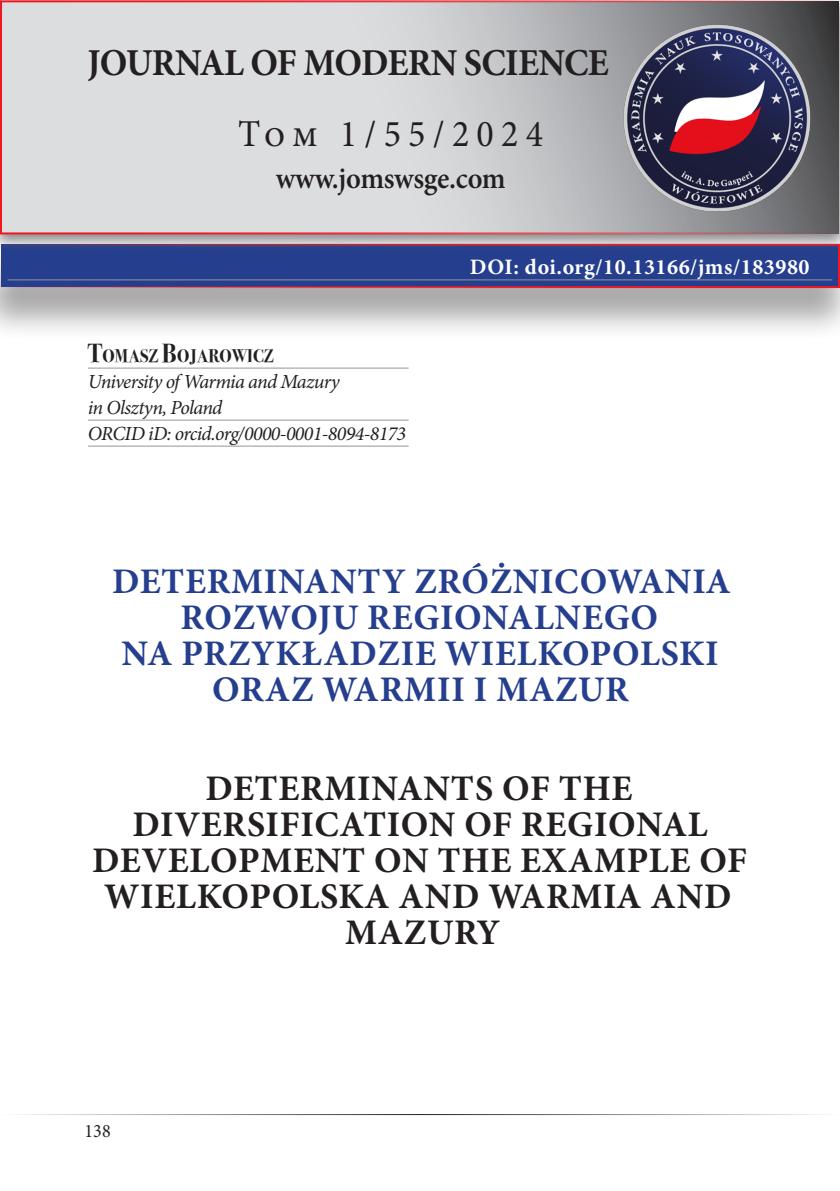
<style>
.page{position:relative;width:840px;height:1191px;background:#fff}
.page>*{position:absolute;margin:0;border:0;box-sizing:border-box;transform-origin:0 0}
.JoMS_-_Baner{font:700 38px "Minion Pro";letter-spacing:-.02em;color:#231f20;scale:.95 1}
.JoMS_-_Baner-2{font:38px "Minion Pro";letter-spacing:.2em;color:#231f20;scale:.95 1}
.Tytuł_-ARTICLE_-_DRUGI{font:700 36px/36px "Minion Pro";letter-spacing:.02em;color:#231f20;text-align:center}
.Tytuł_-ARTICLE_-_PIERWSZY{font:700 36px/36px "Minion Pro";letter-spacing:.02em;color:#253f8e;text-align:center}
.JoMS_-_Baner-3{font:600 30px "Minion Pro";letter-spacing:-.01em;color:#231f20;scale:.95 1}
.Ramka_-_DOI{font:700 22px "Minion Pro";letter-spacing:.025em;color:#fff}
.Ramka_autorska_-_ORCID{font:italic 20px/26px "Minion Pro";letter-spacing:-.035em;color:#231f20}
.t1{font:19px "Minion Pro";color:#231f20;scale:.95 1}
.Ramka_autorska_-_autor{font:700 18.2px "Bodoni Svty Two ITCTT";color:#231f20;scale:.95 1}
.s1{font-size:26px}
</style>
<div class="page">
<hr style="left:0;top:1114px;width:839px;height:1px;background:#231f20">
<div style="left:0;top:247px;width:839px;height:94px;background:#231f20;opacity:.39"></div>
<div style="left:1px;top:245px;width:837px;height:42px;background:#253f8e"></div>
<hr style="left:8px;top:279px;width:823px;height:1px;background:#939598">
<div style="left:0;top:244px;width:839px;height:44px;border:2px solid #ee1821"></div>
<div style="left:0;top:0;width:839px;height:252px;background:#636366;opacity:.75"></div>
<svg style="left:3px;top:3px;width:833px;height:228px;background:#cacbce"></svg>
<div style="left:0;top:0;width:839px;height:234px;border:2px solid #ee1821"></div>
<img style="left:620px;top:22px;width:193px;height:193px">
<hr style="left:88px;top:368px;width:320px;height:1px;background:#939598">
<hr style="left:88px;top:420px;width:320px;height:1px;background:#939598">
<hr style="left:88px;top:446px;width:320px;height:1px;background:#939598">
<p class="JoMS_-_Baner" style="left:88px;top:36px;width:549px">JOURNAL OF MODERN SCIENCE</p>
<p class="JoMS_-_Baner-2" style="left:238px;top:108px;width:322px">Tom 1/55/2024</p>
<p class="JoMS_-_Baner-3" style="left:275px;top:157px;width:243px">www.jomswsge.com</p>
<p class="Ramka_autorska_-_autor" style="left:88px;top:341px;width:197px"><span class="s1">T</span>OMASZ <span class="s1">B</span>OJAROWICZ</p>
<p class="Ramka_autorska_-_ORCID" style="left:88px;top:369px;width:253px">University of Warmia and Mazury in Olsztyn, Poland</p>
<p class="Ramka_autorska_-_ORCID" style="left:88px;top:421px;width:319px">ORCID iD: orcid.org/0000-0001-8094-8173</p>
<p class="Ramka_-_DOI" style="left:469px;top:251px;width:341px">DOI: doi.org/10.13166/jms/183980</p>
<p class="Tytuł_-ARTICLE_-_PIERWSZY" style="left:112px;top:563px;width:620px">DETERMINANTY ZRÓŻNICOWANIA<br>ROZWOJU REGIONALNEGO<br>NA PRZYKŁADZIE WIELKOPOLSKI<br>ORAZ WARMII I MAZUR</p>
<p class="Tytuł_-ARTICLE_-_DRUGI" style="left:92px;top:770px;width:656px">DETERMINANTS OF THE<br>DIVERSIFICATION OF REGIONAL<br>DEVELOPMENT ON THE EXAMPLE OF<br>WIELKOPOLSKA AND WARMIA AND<br>MAZURY</p>
<p class="t1" style="left:85px;top:1118px;width:29px">138</p>
</div>
